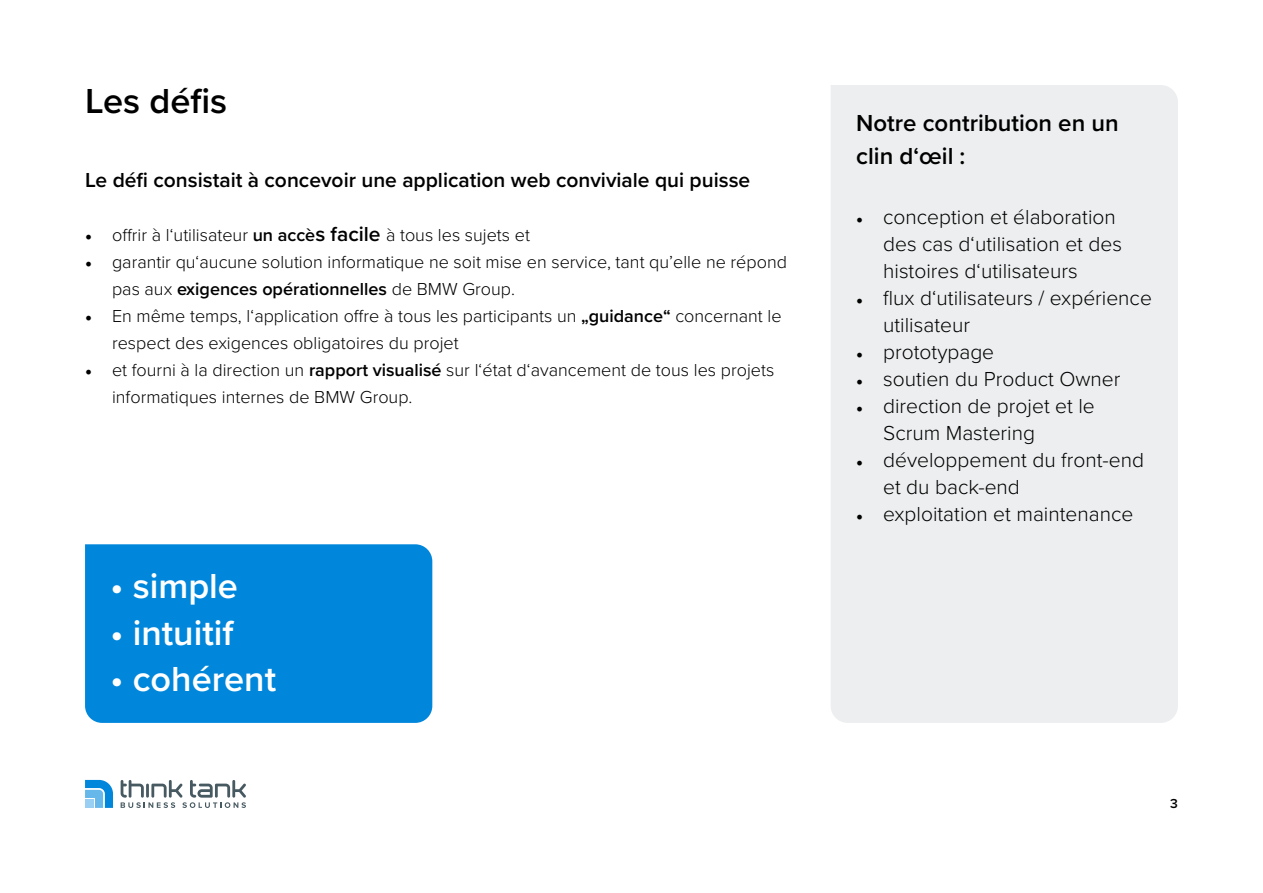
<style>
.page{position:relative;width:1263px;height:893px;background:#fff}
.page>*{position:absolute;margin:0;border:0;box-sizing:border-box;transform-origin:0 0}
.t1{font:600 36px "Proxima Nova";color:#fff}
.t2{font:600 36px "Proxima Nova";color:#000}
.t3{font:600 24px/33px "Proxima Nova";color:#000}
.t4{font:300 21px/27px "Proxima Nova";color:#000}
.t5{font:600 21px "Proxima Nova";color:#000}
.t6{font:300 18px/27px "Proxima Nova";color:#000}
.t7{font:600 13.5px "Proxima Nova";color:#000}
.s1{font-family:"Minion Pro";font-weight:400}
.s2{font-weight:600}
.s3{font-weight:600;font-size:21px}
.s4{font-family:"Minion Pro";font-weight:400;font-size:18px}
</style>
<div class="page">
<svg style="left:121px;top:780px;width:125px;height:28px"></svg>
<svg style="left:85px;top:780px;width:28px;height:28px"></svg>
<div style="left:831px;top:85px;width:347px;height:638px;background:#edeeef"></div>
<div style="left:85px;top:544px;width:347px;height:179px;background:#0087db"></div>
<h1 class="t2" style="left:85px;top:75px;width:144px">Les défis</h1>
<p class="t5" style="left:85px;top:164px;width:667px">Le défi consistait à concevoir une application web conviviale qui puisse</p>
<p class="t6" style="left:85px;top:221px;width:446px"><span class="s1">•</span> offrir à l‘utilisateur <span class="s2">un accè</span><span class="s3">s facile</span> à tous les sujets et</p>
<p class="t6" style="left:112px;top:248px;width:676px;text-indent:-27px"><span class="s1">•</span> garantir qu‘aucune solution informatique ne soit mise en service, tant qu’elle ne répond pas aux <span class="s2">exigences opérationnelles</span> de BMW Group.</p>
<p class="t6" style="left:112px;top:302px;width:671px;text-indent:-27px"><span class="s1">•</span> En même temps, l‘application offre à tous les participants un <span class="s2">„guidance“</span> concernant le respect des exigences obligatoires du projet</p>
<p class="t6" style="left:112px;top:356px;width:664px;text-indent:-27px"><span class="s1">•</span> et fourni à la direction un <span class="s2">rapport visualisé</span> sur l‘état d‘avancement de tous les projets informatiques internes de BMW Group.</p>
<h1 class="t1" style="left:111px;top:559px;width:129px">• simple</h1>
<h1 class="t1" style="left:111px;top:606px;width:125px">• intuitif</h1>
<h1 class="t1" style="left:111px;top:652px;width:167px">• cohérent</h1>
<h2 class="t3" style="left:856px;top:106px;width:264px">Notre contribution en un clin d‘œil :</h2>
<p class="t4" style="left:883px;top:202px;width:240px;text-indent:-27px"><span class="s4">•</span> conception et élaboration des cas d‘utilisation et des histoires d‘utilisateurs</p>
<p class="t4" style="left:883px;top:283px;width:270px;text-indent:-27px"><span class="s4">•</span> flux d‘utilisateurs / expérience utilisateur</p>
<p class="t4" style="left:856px;top:337px;width:140px"><span class="s4">•</span> prototypage</p>
<p class="t4" style="left:856px;top:364px;width:266px"><span class="s4">•</span> soutien du Product Owner</p>
<p class="t4" style="left:883px;top:391px;width:213px;text-indent:-27px"><span class="s4">•</span> direction de projet et le<br>Scrum Mastering</p>
<p class="t4" style="left:883px;top:445px;width:262px;text-indent:-27px"><span class="s4">•</span> développement du front-end et du back-end</p>
<p class="t4" style="left:856px;top:499px;width:279px"><span class="s4">•</span> exploitation et maintenance</p>
<p class="t7" style="left:1170px;top:793px;width:9px">3</p>
</div>
